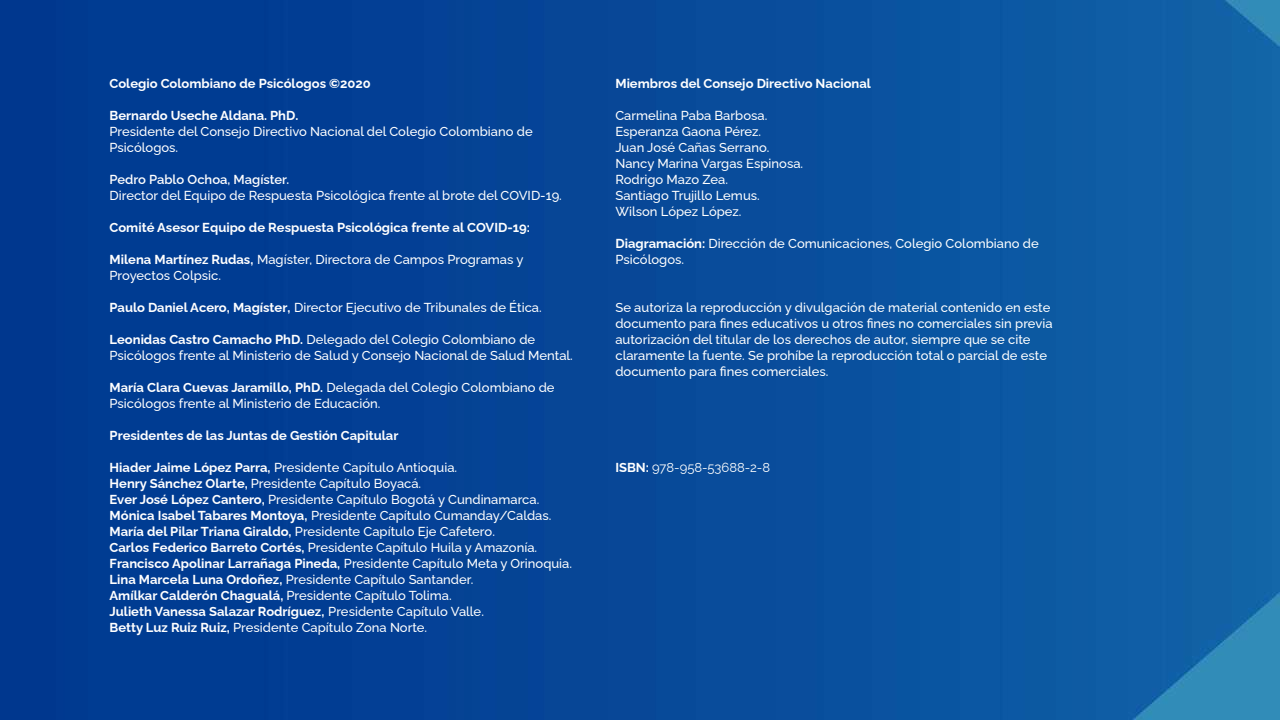
<style>
.page{position:relative;width:1280px;height:720px;background:#fff}
.page>*{position:absolute;margin:0;border:0;box-sizing:border-box;transform-origin:0 0}
.t1{font:500 13px/16px "Raleway";color:#fff}
.t2{font:700 13px "Raleway";color:#fff}
.t3{font:600 13px "Raleway";color:#fff}
.t4{font:13px "Raleway";color:#fff}
.s1{font-weight:700}
</style>
<div class="page">
<img style="left:0;top:0;width:1280px;height:720px">
<p class="t2" style="left:110px;top:73px;width:263px">Colegio Colombiano de Psicólogos ©2020</p>
<p class="t2" style="left:110px;top:105px;width:190px">Bernardo Useche Aldana. PhD.</p>
<p class="t1" style="left:110px;top:122px;width:425px">Presidente del Consejo Directivo Nacional del Colegio Colombiano de<br>Psicólogos.</p>
<p class="t3" style="left:110px;top:169px;width:181px">Pedro Pablo Ochoa, Magíster.</p>
<p class="t1" style="left:110px;top:186px;width:454px">Director del Equipo de Respuesta Psicológica frente al brote del COVID-19.</p>
<p class="t2" style="left:110px;top:217px;width:422px">Comité Asesor Equipo de Respuesta Psicológica frente al COVID-19:</p>
<p class="t1" style="left:110px;top:250px;width:415px"><span class="s1">Milena Martínez Rudas,</span> Magíster, Directora de Campos Programas y<br>Proyectos Colpsic.</p>
<p class="t1" style="left:110px;top:298px;width:434px"><span class="s1">Paulo Daniel Acero, Magíster,</span> Director Ejecutivo de Tribunales de Ética.</p>
<p class="t1" style="left:110px;top:330px;width:465px"><span class="s1">Leonidas Castro Camacho PhD.</span> Delegado del Colegio Colombiano de<br>Psicólogos frente al Ministerio de Salud y Consejo Nacional de Salud Mental.</p>
<p class="t1" style="left:110px;top:378px;width:447px"><span class="s1">María Clara Cuevas Jaramillo, PhD.</span> Delegada del Colegio Colombiano de<br>Psicólogos frente al Ministerio de Educación.</p>
<p class="t2" style="left:110px;top:425px;width:290px">Presidentes de las Juntas de Gestión Capitular</p>
<p class="t1" style="left:110px;top:458px;width:464px"><span class="s1">Hiader Jaime López Parra,</span> Presidente Capítulo Antioquia.<br><span class="s1">Henry Sánchez Olarte,</span> Presidente Capítulo Boyacá.<br><span class="s1">Ever José López Cantero,</span> Presidente Capítulo Bogotá y Cundinamarca.<br><span class="s1">Mónica Isabel Tabares Montoya,</span> Presidente Capítulo Cumanday/Caldas.<br><span class="s1">María del Pilar Triana Giraldo,</span> Presidente Capítulo Eje Cafetero.<br><span class="s1">Carlos Federico Barreto Cortés,</span> Presidente Capítulo Huila y Amazonía.<br><span class="s1">Francisco Apolinar Larrañaga Pineda,</span> Presidente Capítulo Meta y Orinoquia.<br><span class="s1">Lina Marcela Luna Ordoñez,</span> Presidente Capítulo Santander.<br><span class="s1">Amílkar Calderón Chagualá,</span> Presidente Capítulo Tolima.<br><span class="s1">Julieth Vanessa Salazar Rodríguez,</span> Presidente Capítulo Valle.<br><span class="s1">Betty Luz Ruiz Ruiz,</span> Presidente Capítulo Zona Norte.</p>
<p class="t2" style="left:615px;top:73px;width:257px">Miembros del Consejo Directivo Nacional</p>
<p class="t1" style="left:615px;top:106px;width:189px">Carmelina Paba Barbosa.<br>Esperanza Gaona Pérez.<br>Juan José Cañas Serrano.<br>Nancy Marina Vargas Espinosa.<br>Rodrigo Mazo Zea.<br>Santiago Trujillo Lemus.<br>Wilson López López.</p>
<p class="t1" style="left:615px;top:234px;width:425px"><span class="s1">Diagramación:</span> Dirección de Comunicaciones, Colegio Colombiano de</p>
<p class="t1" style="left:615px;top:250px;width:70px">Psicólogos.</p>
<p class="t1" style="left:615px;top:298px;width:439px">Se autoriza la reproducción y divulgación de material contenido en este documento para fines educativos u otros fines no comerciales sin previa autorización del titular de los derechos de autor, siempre que se cite claramente la fuente. Se prohíbe la reproducción total o parcial de este documento para fines comerciales.</p>
<p class="t4" style="left:615px;top:457px;width:156px"><span class="s1">ISBN:</span> 978-958-53688-2-8</p>
</div>
